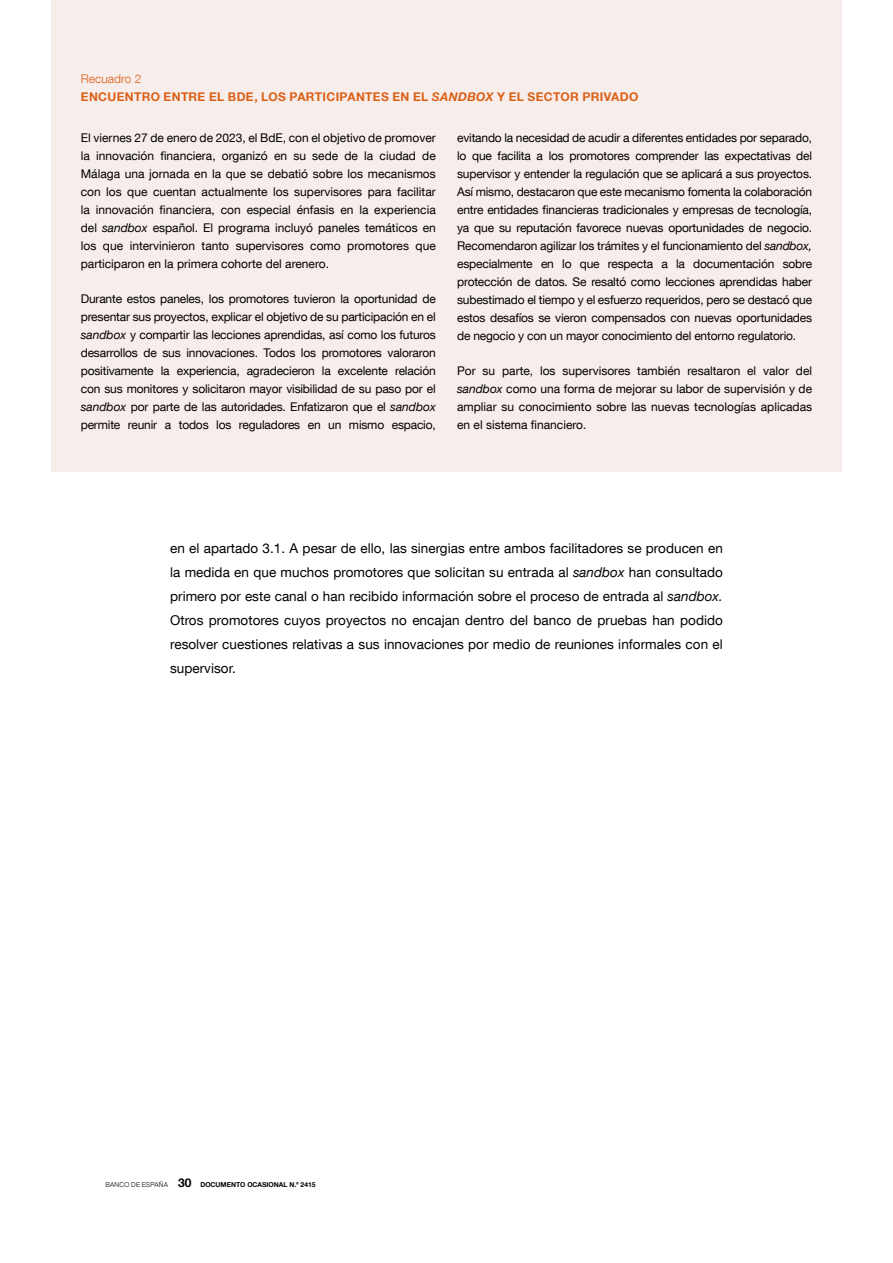
<style>
.page{position:relative;width:893px;height:1263px;background:#fff}
.page>*{position:absolute;margin:0;border:0;box-sizing:border-box;transform-origin:0 0}
.Texto_general{font:13.5px/24px "Bd E Neue Helvetica";letter-spacing:.005em;color:#000;text-align:justify}
.Texto_RECUADRO{font:12px/18px "Bd E Neue Helvetica";letter-spacing:-.015em;color:#000;text-align:justify}
.Título_RECUADRO{font:700 12px "Bd E Neue Helvetica";letter-spacing:.03em;color:#da6016}
.Nº_RECUADRO{font:300 12px "Bd E Neue Helvetica";letter-spacing:.005em;color:#da6016}
.t1{font:300 6.75px "Bd E Neue Helvetica";color:#000}
.s1{font-style:italic}
.s2{font-style:inherit}
.s3{font-size:12px}
</style>
<div class="page">
<div style="left:51px;top:0;width:791px;height:471px;background:#f7edeb"></div>
<h2 class="Nº_RECUADRO" style="left:81px;top:72px;width:62px">Recuadro 2</h2>
<h2 class="Título_RECUADRO" style="left:81px;top:89px;width:559px">ENCUENTRO ENTRE EL BDE, LOS PARTICIPANTES EN EL <span class="s1">SANDBOX</span> Y EL SECTOR PRIVADO</h2>
<p class="Texto_RECUADRO" style="left:81px;top:128px;width:357px">El viernes 27 de enero de 2023, el BdE, con el objetivo de promover la innovación financiera, organizó en su sede de la ciudad de Málaga una jornada en la que se debatió sobre los mecanismos con los que cuentan actualmente los supervisores para facilitar la innovación financiera, con especial énfasis en la experiencia del <span class="s1">sandbox</span> español. El programa incluyó paneles temáticos en los que intervinieron tanto supervisores como promotores que participaron en la primera cohorte del arenero.</p>
<p class="Texto_RECUADRO" style="left:81px;top:289px;width:357px">Durante estos paneles, los promotores tuvieron la oportunidad de presentar sus proyectos, explicar el objetivo de su participación en el <span class="s1">sandbox</span> y compartir las lecciones aprendidas, así como los futuros desarrollos de sus innovaciones. Todos los promotores valoraron positivamente la experiencia, agradecieron la excelente relación con sus monitores y solicitaron mayor visibilidad de su paso por el <span class="s1">sandbox</span> por parte de las autoridades. Enfatizaron que el <span class="s1">sandbox </span>permite reunir a todos los reguladores en un mismo espacio,</p>
<p class="Texto_RECUADRO" style="left:457px;top:128px;width:357px">evitando la necesidad de acudir a diferentes entidades por separado, lo que facilita a los promotores comprender las expectativas del supervisor y entender la regulación que se aplicará a sus proyectos.<br>Así mismo, destacaron que este mecanismo fomenta la colaboración entre entidades financieras tradicionales y empresas de tecnología, ya que su reputación favorece nuevas oportunidades de negocio.<br>Recomendaron agilizar los trámites y el funcionamiento del <span class="s1">sandbox, </span>especialmente en lo que respecta a la documentación sobre protección de datos. Se resaltó como lecciones aprendidas haber subestimado el tiempo y el esfuerzo requeridos, pero se destacó que estos desafíos se vieron compensados con nuevas oportunidades de negocio y con un mayor conocimiento del entorno regulatorio.</p>
<p class="Texto_RECUADRO" style="left:457px;top:361px;width:357px">Por su parte, los supervisores también resaltaron el valor del <span class="s1">sandbox</span> como una forma de mejorar su labor de supervisión y de ampliar su conocimiento sobre las nuevas tecnologías aplicadas en el sistema financiero.</p>
<p class="Texto_general" style="left:170px;top:536px;width:554px">en el apartado 3.1. A pesar de ello, las sinergias entre ambos facilitadores se producen en la medida en que muchos promotores que solicitan su entrada al <span class="s1">sandbox</span> han consultado primero por este canal o han recibido información sobre el proceso de entrada al <span class="s1">sandbox.<br></span>Otros promotores cuyos proyectos no encajan dentro del banco de pruebas han podido resolver cuestiones relativas a sus innovaciones por medio de reuniones informales con el supervisor.</p>
<p class="t1" style="left:105px;top:1181px;width:212px"><span class="s2">BANCO DE ESPAÑA</span> <span class="s3">30</span> DOCUMENTO OCASIONAL N.º 2415</p>
</div>
